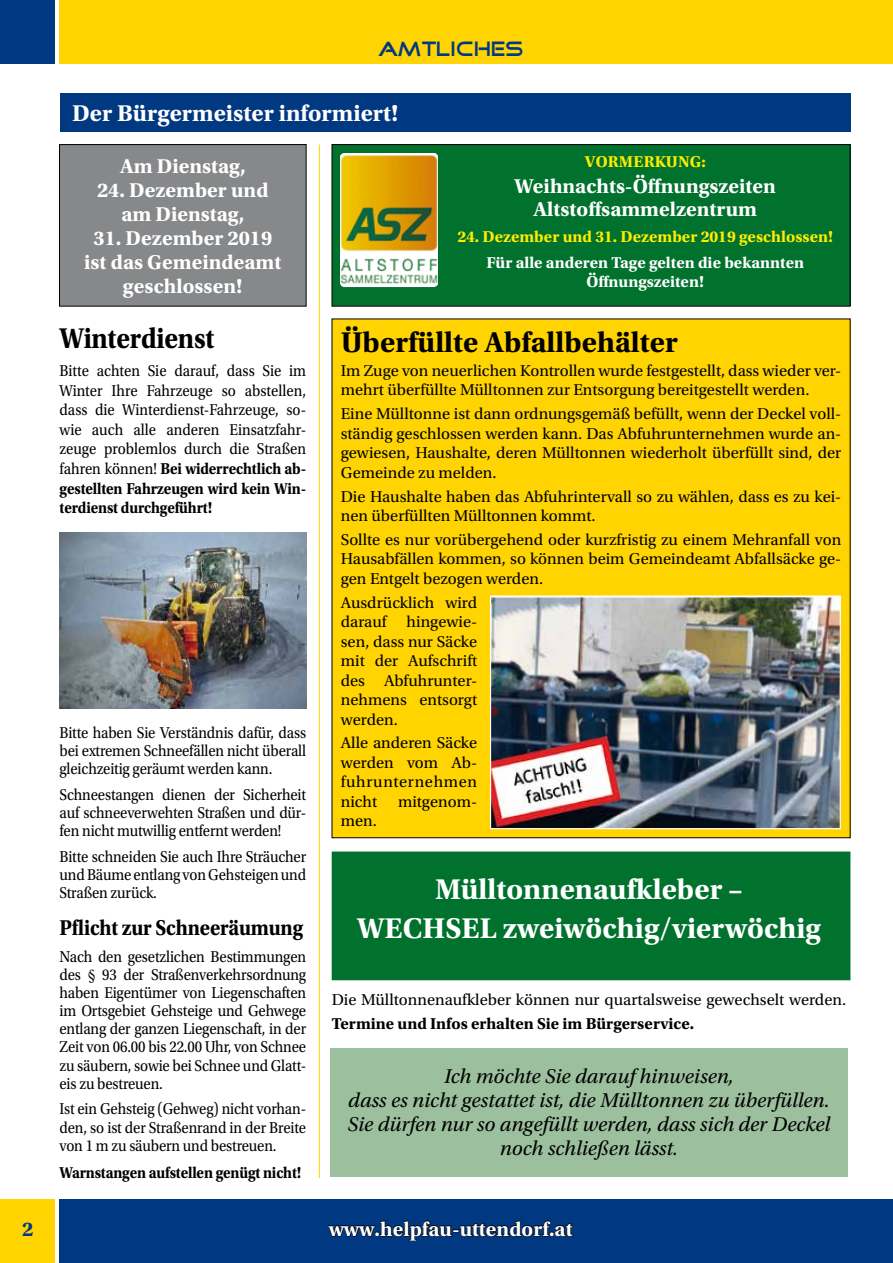
<style>
.page{position:relative;width:893px;height:1263px;background:#fff}
.page>*{position:absolute;margin:0;border:0;box-sizing:border-box;transform-origin:0 0}
.t1{font:700 30px/39px "Utopia Std";color:#fff;text-align:center}
.t2{font:700 30px "Utopia Std";color:#000}
.t3{font:700 30px "Utopia Std";color:#000;scale:.9 1}
.t4{font:700 24px "Utopia Std";color:#fff}
.t5{font:700 22.5px "Utopia Std";letter-spacing:-.01em;color:#000;scale:.9 1}
.t6{font:700 21px/24px "Utopia Std";color:#fff;text-align:center}
.t7{font:italic 21px/24px "Utopia Std";color:#000;text-align:center}
.t8{font:21px "Good Times";color:#003882}
.t9{font:700 21px "Utopia Std";color:#003882}
.t10{font:16.5px/18.1px "Utopia Std";color:#000;text-align:justify;scale:.9 1}
.t11{font:16.5px/19.5px "Utopia Std";color:#000;text-align:justify}
.t12{font:700 16.5px "Utopia Std";letter-spacing:.005em;color:#ffed00}
.t13{font:700 16.5px/19.5px "Utopia Std";color:#fff;text-align:center}
.t14{font:700 16.5px "Utopia Std";letter-spacing:-.005em;color:#000}
.t15{font:700 16.5px "Utopia Std";letter-spacing:-.005em;color:#000;scale:.9 1}
.s1{font-weight:700}
</style>
<div class="page">
<div style="left:60px;top:1199px;width:833px;height:64px;background:#003882"></div>
<div style="left:0;top:1199px;width:55px;height:64px;background:#ffd400"></div>
<div style="left:60px;top:0;width:833px;height:64px;background:#ffd400"></div>
<svg style="left:327px;top:1220px;width:247px;height:21px"></svg>
<div style="left:0;top:0;width:55px;height:64px;background:#003882"></div>
<div style="left:330px;top:1048px;width:518px;height:129px;background:#9cc09e"></div>
<div style="left:332px;top:851px;width:518px;height:129px;background:#00722e;border:2px solid #00722e"></div>
<hr style="left:319px;top:145px;width:1px;height:1033px;background:#ffd400">
<div style="left:60px;top:94px;width:790px;height:38px;background:#003882"></div>
<div style="left:332px;top:319px;width:518px;height:519px;background:#ffd400"></div>
<div style="left:332px;top:145px;width:518px;height:161px;background:#00722e"></div>
<div style="left:332px;top:144px;width:518px;height:162px;border:1px solid #000"></div>
<div style="left:60px;top:145px;width:246px;height:161px;background:#87888a"></div>
<div style="left:59px;top:144px;width:247px;height:162px;border:1px solid #000"></div>
<img style="left:340px;top:153px;width:98px;height:132px">
<img style="left:492px;top:597px;width:347px;height:230px">
<div style="left:490px;top:595px;width:351px;height:234px;border:1px solid #fff"></div>
<img style="left:60px;top:533px;width:246px;height:175px">
<p class="t8" style="left:378px;top:39px;width:147px">AMTLICHES</p>
<h2 class="t4" style="left:72px;top:100px;width:328px">Der Bürgermeister informiert!</h2>
<p class="t6" style="left:120px;top:154px;width:127px">Am Dienstag,</p>
<p class="t6" style="left:97px;top:178px;width:173px">24. Dezember und am Dienstag,</p>
<p class="t6" style="left:84px;top:226px;width:199px">31. Dezember 2019 ist das Gemeindeamt geschlossen!</p>
<p class="t12" style="left:585px;top:152px;width:122px">VORMERKUNG:</p>
<p class="t6" style="left:515px;top:175px;width:263px;line-height:22.5px">Weihnachts-Öffnungszeiten<br>Altstoffsammelzentrum</p>
<p class="t12" style="left:457px;top:227px;width:377px">24. Dezember und 31. Dezember 2019 geschlossen!</p>
<p class="t13" style="left:486px;top:253px;width:319px">Für alle anderen Tage gelten die bekannten<br>Öffnungszeiten!</p>
<h1 class="t3" style="left:60px;top:321px;width:174px">Winterdienst</h1>
<p class="t10" style="left:60px;top:361px;width:276px;line-height:19.6px">Bitte achten Sie darauf, dass Sie im Winter Ihre Fahrzeuge so abstellen, dass die Winterdienst-Fahrzeuge, so&shy;wie auch alle anderen Einsatzfahr&shy;zeuge problemlos durch die Straßen fahren können! <span class="s1">Bei widerrechtlich ab&shy;gestellten Fahrzeugen wird kein Win&shy;terdienst durchgeführt!</span></p>
<p class="t10" style="left:60px;top:724px;width:275px">Bitte haben Sie Verständnis dafür, dass bei extremen Schneefällen nicht überall gleichzeitig geräumt werden kann.</p>
<p class="t10" style="left:60px;top:786px;width:276px">Schneestangen dienen der Sicherheit auf schneeverwehten Straßen und dür&shy;fen nicht mutwillig entfernt werden!</p>
<p class="t10" style="left:60px;top:848px;width:276px">Bitte schneiden Sie auch Ihre Sträucher und Bäume entlang von Gehsteigen und Straßen zurück.</p>
<h3 class="t5" style="left:60px;top:915px;width:272px">Pflicht zur Schneeräumung</h3>
<p class="t10" style="left:60px;top:948px;width:276px">Nach den gesetzlichen Bestimmungen des § 93 der Straßenverkehrsordnung haben Eigentümer von Liegenschaften im Ortsgebiet Gehsteige und Gehwege entlang der ganzen Liegenschaft, in der Zeit von 06.00 bis 22.00 Uhr, von Schnee zu säubern, sowie bei Schnee und Glatt&shy;eis zu bestreuen.</p>
<p class="t10" style="left:60px;top:1100px;width:276px">Ist ein Gehsteig (Gehweg) nicht vorhan&shy;den, so ist der Straßenrand in der Breite von 1 m zu säubern und bestreuen.</p>
<p class="t15" style="left:60px;top:1163px;width:270px">Warnstangen aufstellen genügt nicht!</p>
<h1 class="t2" style="left:341px;top:325px;width:339px">Überfüllte Abfallbehälter</h1>
<p class="t11" style="left:341px;top:361px;width:502px">Im Zuge von neuerlichen Kontrollen wurde festgestellt, dass wieder ver&shy;mehrt überfüllte Mülltonnen zur Entsorgung bereitgestellt werden.</p>
<p class="t11" style="left:341px;top:404px;width:502px">Eine Mülltonne ist dann ordnungsgemäß befüllt, wenn der Deckel voll&shy;ständig geschlossen werden kann. Das Abfuhrunternehmen wurde an&shy;gewiesen, Haushalte, deren Mülltonnen wiederholt überfüllt sind, der Gemeinde zu melden.</p>
<p class="t11" style="left:341px;top:487px;width:502px">Die Haushalte haben das Abfuhrintervall so zu wählen, dass es zu kei&shy;nen überfüllten Mülltonnen kommt.</p>
<p class="t11" style="left:341px;top:530px;width:502px">Sollte es nur vorübergehend oder kurzfristig zu einem Mehranfall von Hausabfällen kommen, so können beim Gemeindeamt Abfallsäcke ge&shy;gen Entgelt bezogen werden.</p>
<p class="t11" style="left:341px;top:593px;width:138px">Ausdrücklich wird darauf hingewie&shy;sen, dass nur Säcke mit der Aufschrift des Abfuhrunter&shy;nehmens entsorgt werden.</p>
<p class="t11" style="left:341px;top:733px;width:138px">Alle anderen Säcke werden vom Ab&shy;fuhrunternehmen nicht</p>
<p class="t11" style="left:398px;top:792px;width:81px">mitgenom-</p>
<p class="t11" style="left:341px;top:811px;width:38px">men.</p>
<h1 class="t1" style="left:357px;top:870px;width:465px">Mülltonnenaufkleber –<br>WECHSEL zweiwöchig/vierwöchig</h1>
<p class="t11" style="left:332px;top:991px;width:516px">Die Mülltonnenaufkleber können nur quartalsweise gewechselt werden.</p>
<p class="t14" style="left:332px;top:1014px;width:364px">Termine und Infos erhalten Sie im Bürgerservice.</p>
<p class="t7" style="left:348px;top:1065px;width:484px">Ich möchte Sie darauf hinweisen,<br>dass es nicht gestattet ist, die Mülltonnen zu überfüllen.<br>Sie dürfen nur so angefüllt werden, dass sich der Deckel noch schließen lässt.</p>
<p class="t9" style="left:22px;top:1217px;width:13px">2</p>
<p class="t6" style="left:329px;top:1217px;width:246px">www.helpfau-uttendorf.at</p>
</div>
